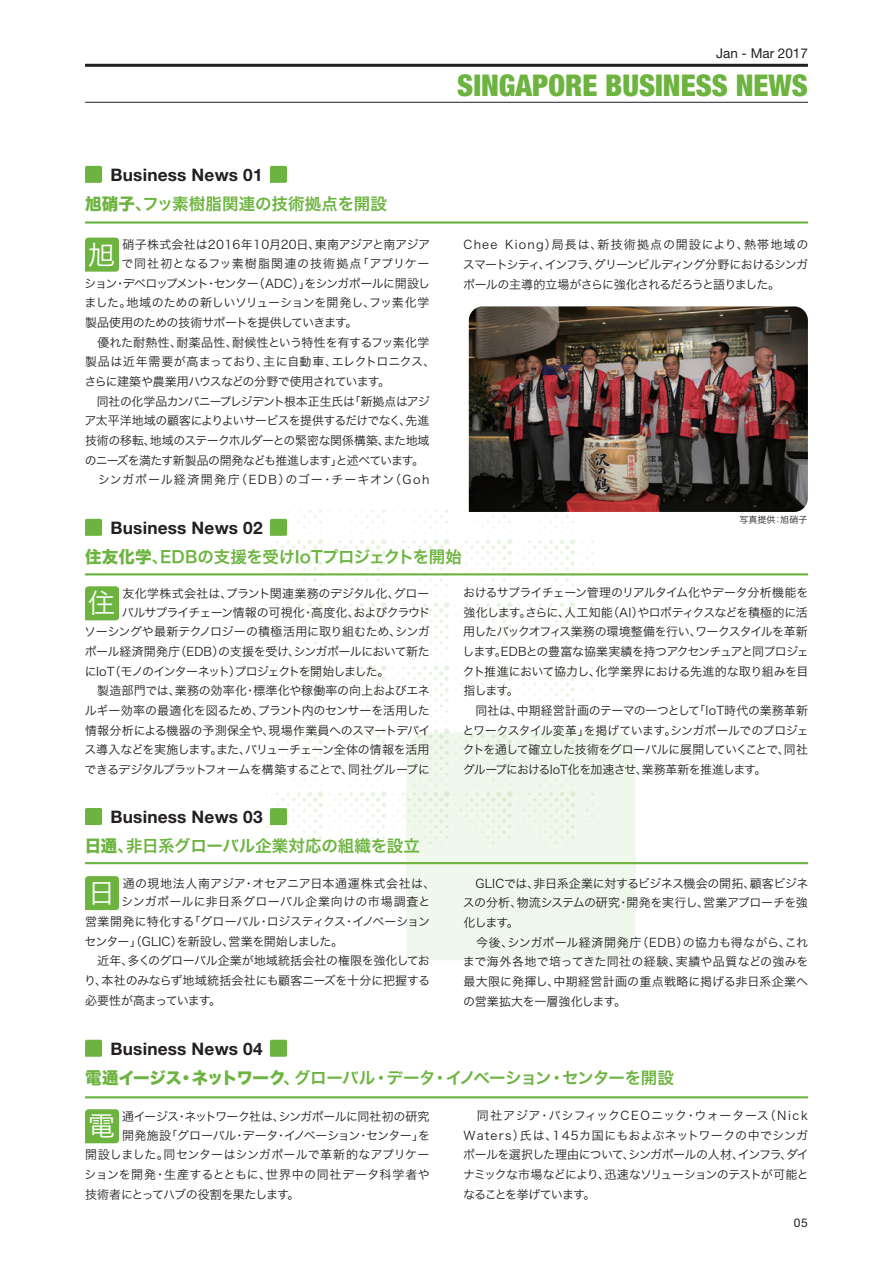
<style>
.page{position:relative;width:893px;height:1263px;background:#fff}
.page>*{position:absolute;margin:0;border:0;box-sizing:border-box;transform-origin:0 0}
.t1{font:900 condensed 30px "Helvetica Neue";color:#6cb43f}
.t2{font:27px "Hira Kaku Pro W3";color:#fff}
.t3{font:700 17.25px "Helvetica Neue";letter-spacing:.01em;color:#231f20}
.title-m{font:16.5px "Hira Kaku Pro W6";letter-spacing:-.02em;color:#6cb43f}
.title-m-2{font:16.5px "Hira Kaku Pro W6";letter-spacing:-.04em;color:#6cb43f}
.title-m-3{font:16.5px "Hira Kaku Pro W6";letter-spacing:.01em;color:#6cb43f}
.Nibs_Bodytext_No_Ind{font:13.5px "Helvetica Neue";color:#231f20}
.body{font:12px/19.6px "Hira Kaku Pro W3";letter-spacing:-.03em;color:#231f20;text-align:justify}
.body-2{font:12px/18.3px "Hira Kaku Pro W3";letter-spacing:.03em;color:#231f20}
.body-3{font:12px "Hira Kaku Pro W3";letter-spacing:-.07em;color:#231f20}
.body-4{font:12px "Hira Kaku Pro W3";letter-spacing:-.01em;color:#231f20}
.body-5{font:12px "Hira Kaku Pro W3";letter-spacing:.09em;color:#231f20}
.body-6{font:12px "Hira Kaku Pro W3";letter-spacing:.015em;color:#231f20}
.body-7{font:12px "Hira Kaku Pro W3";letter-spacing:.065em;color:#231f20}
.body-8{font:12px "Hira Kaku Pro W3";letter-spacing:-.05em;color:#231f20}
.t4{font:12px "Helvetica Neue";color:#231f20}
.t5{font:9px "Hira Kaku Pro W3";letter-spacing:.01em;color:#231f20}
.s1{font-family:"Hira Kaku Std W8"}
</style>
<div class="page">
<div style="left:406px;top:732px;width:230px;height:228px;background:#f0f7ec"></div>
<svg style="left:85px;top:166px;width:17px;height:17px"></svg>
<svg style="left:270px;top:166px;width:17px;height:17px"></svg>
<hr style="left:85px;top:64px;width:723px;height:3px;background:#231f20">
<hr style="left:85px;top:102px;width:723px;height:1px;background:#231f20">
<hr style="left:85px;top:221px;width:723px;height:3px;background:#6cb43f">
<svg style="left:85px;top:238px;width:34px;height:34px"></svg>
<hr style="left:85px;top:573px;width:723px;height:2px;background:#6cb43f">
<svg style="left:85px;top:586px;width:34px;height:34px"></svg>
<svg style="left:85px;top:519px;width:17px;height:17px"></svg>
<img style="left:469px;top:306px;width:339px;height:206px">
<svg style="left:85px;top:808px;width:17px;height:17px"></svg>
<svg style="left:265px;top:510px;width:329px;height:334px"></svg>
<hr style="left:85px;top:862px;width:723px;height:2px;background:#6cb43f">
<svg style="left:85px;top:876px;width:34px;height:34px"></svg>
<hr style="left:85px;top:1096px;width:723px;height:2px;background:#6cb43f">
<svg style="left:85px;top:1109px;width:34px;height:34px"></svg>
<svg style="left:85px;top:1040px;width:17px;height:17px"></svg>
<svg style="left:270px;top:1040px;width:17px;height:17px"></svg>
<p class="Nibs_Bodytext_No_Ind" style="left:716px;top:45px;width:93px">Jan - Mar 2017</p>
<p class="t1" style="left:457px;top:67px;width:352px">SINGAPORE BUSINESS NEWS</p>
<p class="t3" style="left:111px;top:164px;width:154px">Business News 01</p>
<p class="title-m-3" style="left:85px;top:189px;width:303px"><span class="s1">旭硝子</span>、フッ素樹脂関連の技術拠点を開設</p>
<p class="t2" style="left:88px;top:230px;width:28px">旭</p>
<p class="body-6" style="left:122px;top:234px;width:309px">硝子株式会社は2016年10月20日、東南アジアと南アジア</p>
<p class="body-7" style="left:121px;top:253px;width:309px">で同社初となるフッ素樹脂関連の技術拠点「アプリケー</p>
<p class="body-3" style="left:84px;top:272px;width:347px">ション・デベロップメント・センター（ADC）」をシンガポールに開設し</p>
<p class="body-4" style="left:84px;top:292px;width:347px">ました。地域のための新しいソリューションを開発し、フッ素化学</p>
<p class="body-8" style="left:85px;top:312px;width:274px">製品使用のための技術サポートを提供していきます。</p>
<p class="body" style="left:84px;top:331px;width:353px;text-align:left">　優れた耐熱性、耐薬品性、耐候性という特性を有するフッ素化学製品は近年需要が高まっており、主に自動車、エレクトロニクス、さらに建築や農業用ハウスなどの分野で使用されています。</p>
<p class="body" style="left:84px;top:390px;width:347px">　同社の化学品カンパニープレジデント根本正生氏は「新拠点はアジア太平洋地域の顧客によりよいサービスを提供するだけでなく、先進技術の移転、地域のステークホルダーとの緊密な関係構築、また地域のニーズを満たす新製品の開発なども推進します」と述べています。</p>
<p class="body-5" style="left:85px;top:469px;width:346px">　シンガポール経済開発庁（EDB）のゴー・チーキオン（Goh</p>
<p class="t3" style="left:111px;top:517px;width:154px">Business News 02</p>
<p class="body" style="left:463px;top:234px;width:347px">Chee Kiong）局長は、新技術拠点の開設により、熱帯地域のスマートシティ、インフラ、グリーンビルディング分野におけるシンガポールの主導的立場がさらに強化されるだろうと語りました。</p>
<p class="t5" style="left:739px;top:512px;width:70px">写真提供：旭硝子</p>
<p class="title-m" style="left:85px;top:542px;width:379px"><span class="s1">住友化学</span>、EDBの支援を受けIoTプロジェクトを開始</p>
<p class="t2" style="left:88px;top:579px;width:28px">住</p>
<p class="body" style="left:122px;top:584px;width:310px;line-height:18px">友化学株式会社は、プラント関連業務のデジタル化、グローバルサプライチェーン情報の可視化・高度化、およびクラウド</p>
<p class="body" style="left:84px;top:621px;width:347px">ソーシングや最新テクノロジーの積極活用に取り組むため、シンガポール経済開発庁（EDB）の支援を受け、シンガポールにおいて新たにIoT（モノのインターネット）プロジェクトを開始しました。</p>
<p class="body" style="left:84px;top:680px;width:347px">　製造部門では、業務の効率化・標準化や稼働率の向上およびエネルギー効率の最適化を図るため、プラント内のセンサーを活用した情報分析による機器の予測保全や、現場作業員へのスマートデバイス導入などを実施します。また、バリューチェーン全体の情報を活用できるデジタルプラットフォームを構築することで、同社グループに</p>
<p class="t3" style="left:111px;top:806px;width:154px">Business News 03</p>
<p class="title-m" style="left:85px;top:831px;width:337px"><span class="s1">日通</span>、非日系グローバル企業対応の組織を設立</p>
<p class="t2" style="left:88px;top:869px;width:28px">日</p>
<p class="body-2" style="left:121px;top:873px;width:316px">通の現地法人南アジア・オセアニア日本通運株式会社は、シンガポールに非日系グローバル企業向けの市場調査と</p>
<p class="body" style="left:85px;top:911px;width:347px">営業開発に特化する「グローバル・ロジスティクス・イノベーションセンター」（GLIC）を新設し、営業を開始しました。</p>
<p class="body" style="left:84px;top:950px;width:348px">　近年、多くのグローバル企業が地域統括会社の権限を強化しており、本社のみならず地域統括会社にも顧客ニーズを十分に把握する必要性が高まっています。</p>
<p class="body" style="left:463px;top:582px;width:348px">おけるサプライチェーン管理のリアルタイム化やデータ分析機能を強化します。さらに、人工知能（AI）やロボティクスなどを積極的に活用したバックオフィス業務の環境整備を行い、ワークスタイルを革新します。EDBとの豊富な協業実績を持つアクセンチュアと同プロジェクト推進において協力し、化学業界における先進的な取り組みを目指します。</p>
<p class="body" style="left:462px;top:700px;width:348px">　同社は、中期経営計画のテーマの一つとして「IoT時代の業務革新とワークスタイル変革」を掲げています。シンガポールでのプロジェクトを通して確立した技術をグローバルに展開していくことで、同社グループにおけるIoT化を加速させ、業務革新を推進します。</p>
<p class="body" style="left:463px;top:872px;width:347px">　GLICでは、非日系企業に対するビジネス機会の開拓、顧客ビジネスの分析、物流システムの研究・開発を実行し、営業アプローチを強化します。</p>
<p class="body" style="left:463px;top:931px;width:347px">　今後、シンガポール経済開発庁（EDB）の協力も得ながら、これまで海外各地で培ってきた同社の経験、実績や品質などの強みを最大限に発揮し、中期経営計画の重点戦略に掲げる非日系企業への営業拡大を一層強化します。</p>
<p class="t3" style="left:111px;top:1038px;width:154px">Business News 04</p>
<p class="title-m-2" style="left:85px;top:1063px;width:590px"><span class="s1">電通イージス・ネットワーク</span>、グローバル・データ・イノベーション・センターを開設</p>
<p class="t2" style="left:88px;top:1102px;width:28px">電</p>
<p class="body" style="left:122px;top:1107px;width:310px;line-height:18px">通イージス・ネットワーク社は、シンガポールに同社初の研究開発施設「グローバル・データ・イノベーション・センター」を</p>
<p class="body" style="left:84px;top:1144px;width:347px">開設しました。同センターはシンガポールで革新的なアプリケーションを開発・生産するとともに、世界中の同社データ科学者や技術者にとってハブの役割を果たします。</p>
<p class="body" style="left:463px;top:1105px;width:347px">　同社アジア・パシフィックCEOニック・ウォータース（Nick Waters）氏は、145カ国にもおよぶネットワークの中でシンガポールを選択した理由について、シンガポールの人材、インフラ、ダイナミックな市場などにより、迅速なソリューションのテストが可能となることを挙げています。</p>
<p class="t4" style="left:794px;top:1215px;width:16px">05</p>
</div>
